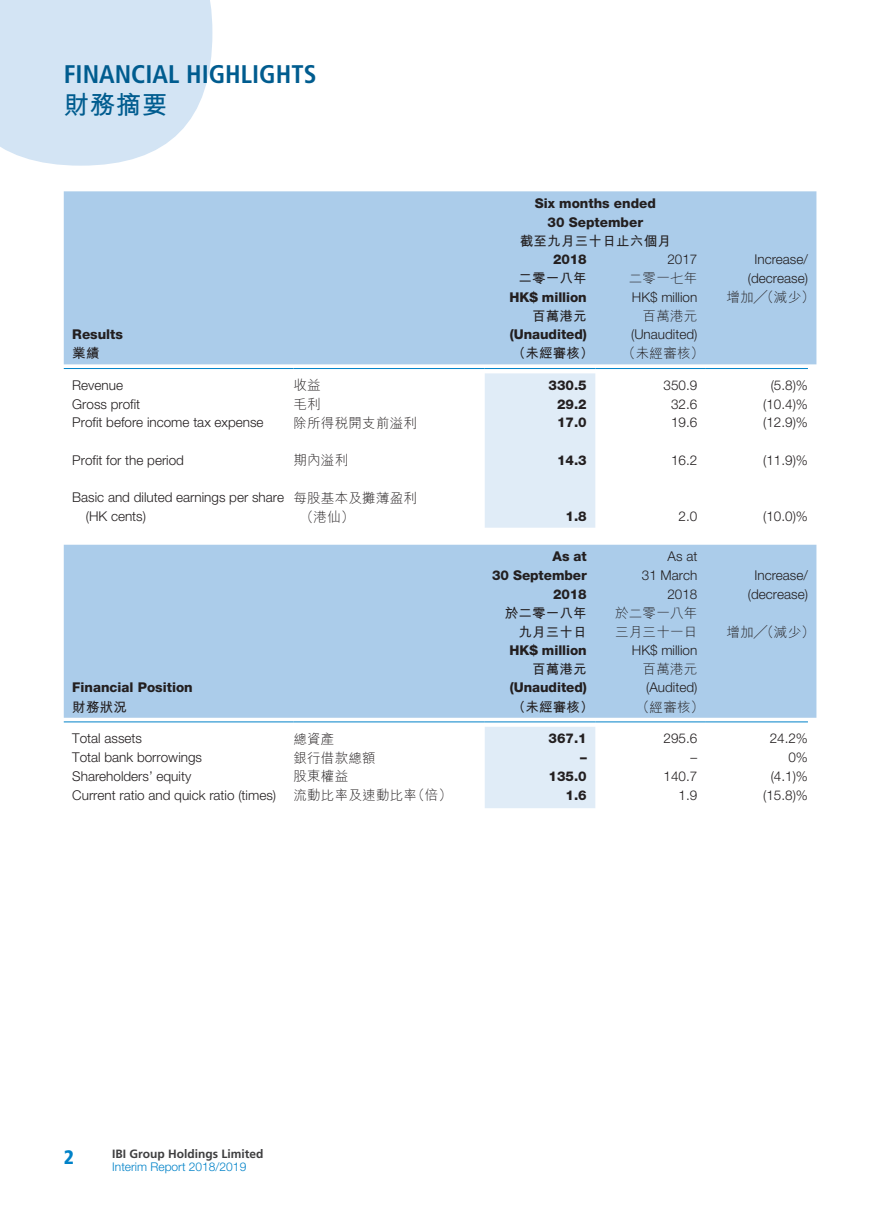
<style>
.page{position:relative;width:893px;height:1212px;background:#fff}
.page>*{position:absolute;margin:0;border:0;box-sizing:border-box;transform-origin:0 0}
.t1{font:700 condensed 25.5px "Frutiger LT Std";color:#005c8f}
.t2{font:700 25.5px "M Hei HK";color:#005c8f}
.t3{font:900 condensed 19.5px "Frutiger LT Std";color:#0082c8}
._50_Table_txt{font:300 13.5px "Helvetica Neue LT Std";color:#231f20}
._50_Table_txt-2{font:800 13.5px "Helvetica Neue LT Std";color:#231f20}
._50_Table_txt-3{font:300 13.5px "M Hei HK";letter-spacing:.02em;color:#231f20}
._50_Table_txt-4{font:700 13.5px "M Hei HK";letter-spacing:.015em;color:#231f20}
.t4{font:700 12px "Frutiger LT Std";color:#3e3e3f}
.t5{font:300 12px "Helvetica Neue LT Std";color:#0082c8}
</style>
<div class="page">
<div style="left:64px;top:191px;width:752px;height:173px;background:#abccea"></div>
<div style="left:485px;top:373px;width:110px;height:155px;background:#e0ecf7"></div>
<hr style="left:64px;top:368px;width:229px;height:1px;background:#0082c8">
<hr style="left:293px;top:368px;width:192px;height:1px;background:#0082c8">
<hr style="left:485px;top:368px;width:110px;height:1px;background:#0082c8">
<hr style="left:595px;top:368px;width:111px;height:1px;background:#0082c8">
<hr style="left:706px;top:368px;width:102px;height:1px;background:#0082c8">
<div style="left:64px;top:545px;width:752px;height:173px;background:#abccea"></div>
<div style="left:485px;top:727px;width:110px;height:81px;background:#e0ecf7"></div>
<hr style="left:64px;top:721px;width:229px;height:1px;background:#0082c8">
<hr style="left:293px;top:721px;width:192px;height:1px;background:#0082c8">
<hr style="left:485px;top:721px;width:110px;height:1px;background:#0082c8">
<hr style="left:595px;top:721px;width:111px;height:1px;background:#0082c8">
<hr style="left:706px;top:721px;width:102px;height:1px;background:#0082c8">
<svg style="left:0;top:0;width:212px;height:166px;background:#d7e6f5"></svg>
<p class="t1" style="left:64px;top:59px;width:254px">FINANCIAL HIGHLIGHTS</p>
<p class="t2" style="left:64px;top:86px;width:105px">財務摘要</p>
<p class="_50_Table_txt-2" style="left:535px;top:195px;width:123px">Six months ended</p>
<p class="_50_Table_txt-2" style="left:547px;top:214px;width:97px">30 September</p>
<p class="_50_Table_txt-4" style="left:520px;top:231px;width:153px">截至九月三十日止六個月</p>
<p class="_50_Table_txt-2" style="left:553px;top:251px;width:35px">2018</p>
<p class="_50_Table_txt" style="left:667px;top:251px;width:32px">2017</p>
<p class="_50_Table_txt" style="left:754px;top:251px;width:55px">Increase/</p>
<p class="_50_Table_txt-4" style="left:518px;top:269px;width:70px">二零一八年</p>
<p class="_50_Table_txt-3" style="left:629px;top:272px;width:70px">二零一七年</p>
<p class="_50_Table_txt" style="left:748px;top:270px;width:62px">(decrease)</p>
<p class="_50_Table_txt-2" style="left:509px;top:289px;width:79px">HK$ million</p>
<p class="_50_Table_txt" style="left:632px;top:288px;width:67px">HK$ million</p>
<p class="_50_Table_txt-3" style="left:726px;top:290px;width:90px">增加╱（減少）</p>
<p class="_50_Table_txt-4" style="left:532px;top:306px;width:56px">百萬港元</p>
<p class="_50_Table_txt-3" style="left:642px;top:309px;width:56px">百萬港元</p>
<p class="_50_Table_txt-2" style="left:72px;top:326px;width:52px">Results</p>
<p class="_50_Table_txt-2" style="left:510px;top:326px;width:78px">(Unaudited)</p>
<p class="_50_Table_txt" style="left:631px;top:326px;width:68px">(Unaudited)</p>
<p class="_50_Table_txt-4" style="left:72px;top:344px;width:29px">業績</p>
<p class="_50_Table_txt-4" style="left:512px;top:344px;width:83px">（未經審核）</p>
<p class="_50_Table_txt-3" style="left:622px;top:347px;width:83px">（未經審核）</p>
<p class="_50_Table_txt" style="left:72px;top:377px;width:52px">Revenue</p>
<p class="_50_Table_txt-3" style="left:293px;top:379px;width:29px">收益</p>
<p class="_50_Table_txt-2" style="left:548px;top:377px;width:40px">330.5</p>
<p class="_50_Table_txt" style="left:664px;top:377px;width:35px">350.9</p>
<p class="_50_Table_txt" style="left:771px;top:377px;width:39px">(5.8)%</p>
<p class="_50_Table_txt" style="left:72px;top:396px;width:69px">Gross profit</p>
<p class="_50_Table_txt-3" style="left:293px;top:397px;width:29px">毛利</p>
<p class="_50_Table_txt-2" style="left:557px;top:396px;width:31px">29.2</p>
<p class="_50_Table_txt" style="left:671px;top:396px;width:28px">32.6</p>
<p class="_50_Table_txt" style="left:763px;top:396px;width:46px">(10.4)%</p>
<p class="_50_Table_txt" style="left:72px;top:414px;width:193px">Profit before income tax expense</p>
<p class="_50_Table_txt-3" style="left:293px;top:416px;width:125px">除所得稅開支前溢利</p>
<p class="_50_Table_txt-2" style="left:557px;top:414px;width:31px">17.0</p>
<p class="_50_Table_txt" style="left:671px;top:414px;width:28px">19.6</p>
<p class="_50_Table_txt" style="left:763px;top:414px;width:46px">(12.9)%</p>
<p class="_50_Table_txt" style="left:72px;top:452px;width:113px">Profit for the period</p>
<p class="_50_Table_txt-3" style="left:293px;top:454px;width:56px">期內溢利</p>
<p class="_50_Table_txt-2" style="left:557px;top:452px;width:31px">14.3</p>
<p class="_50_Table_txt" style="left:671px;top:452px;width:28px">16.2</p>
<p class="_50_Table_txt" style="left:763px;top:452px;width:46px">(11.9)%</p>
<p class="_50_Table_txt" style="left:72px;top:489px;width:213px">Basic and diluted earnings per share</p>
<p class="_50_Table_txt" style="left:86px;top:508px;width:62px">(HK cents)</p>
<p class="_50_Table_txt-3" style="left:293px;top:491px;width:125px">每股基本及攤薄盈利</p>
<p class="_50_Table_txt-3" style="left:300px;top:510px;width:56px">（港仙）</p>
<p class="_50_Table_txt-2" style="left:565px;top:508px;width:23px">1.8</p>
<p class="_50_Table_txt" style="left:679px;top:508px;width:20px">2.0</p>
<p class="_50_Table_txt" style="left:763px;top:508px;width:46px">(10.0)%</p>
<p class="_50_Table_txt-2" style="left:553px;top:548px;width:36px">As at</p>
<p class="_50_Table_txt-2" style="left:492px;top:567px;width:96px">30 September</p>
<p class="_50_Table_txt-2" style="left:553px;top:586px;width:35px">2018</p>
<p class="_50_Table_txt" style="left:668px;top:548px;width:31px">As at</p>
<p class="_50_Table_txt" style="left:642px;top:567px;width:57px">31 March</p>
<p class="_50_Table_txt" style="left:667px;top:586px;width:32px">2018</p>
<p class="_50_Table_txt" style="left:754px;top:567px;width:55px">Increase/</p>
<p class="_50_Table_txt" style="left:748px;top:586px;width:62px">(decrease)</p>
<p class="_50_Table_txt-4" style="left:505px;top:603px;width:84px">於二零一八年</p>
<p class="_50_Table_txt-4" style="left:518px;top:622px;width:70px">九月三十日</p>
<p class="_50_Table_txt-3" style="left:615px;top:606px;width:84px">於二零一八年</p>
<p class="_50_Table_txt-3" style="left:615px;top:625px;width:84px">三月三十一日</p>
<p class="_50_Table_txt-3" style="left:726px;top:625px;width:90px">增加╱（減少）</p>
<p class="_50_Table_txt-2" style="left:509px;top:642px;width:79px">HK$ million</p>
<p class="_50_Table_txt" style="left:632px;top:642px;width:67px">HK$ million</p>
<p class="_50_Table_txt-4" style="left:532px;top:659px;width:56px">百萬港元</p>
<p class="_50_Table_txt-3" style="left:642px;top:662px;width:56px">百萬港元</p>
<p class="_50_Table_txt-2" style="left:72px;top:680px;width:122px">Financial Position</p>
<p class="_50_Table_txt-2" style="left:510px;top:680px;width:78px">(Unaudited)</p>
<p class="_50_Table_txt" style="left:646px;top:679px;width:53px">(Audited)</p>
<p class="_50_Table_txt-4" style="left:72px;top:697px;width:56px">財務狀況</p>
<p class="_50_Table_txt-4" style="left:512px;top:697px;width:83px">（未經審核）</p>
<p class="_50_Table_txt-3" style="left:636px;top:700px;width:70px">（經審核）</p>
<p class="_50_Table_txt" style="left:72px;top:730px;width:71px">Total assets</p>
<p class="_50_Table_txt-3" style="left:293px;top:732px;width:43px">總資產</p>
<p class="_50_Table_txt-2" style="left:548px;top:730px;width:40px">367.1</p>
<p class="_50_Table_txt" style="left:664px;top:730px;width:35px">295.6</p>
<p class="_50_Table_txt" style="left:770px;top:730px;width:40px">24.2%</p>
<p class="_50_Table_txt" style="left:72px;top:749px;width:131px">Total bank borrowings</p>
<p class="_50_Table_txt-3" style="left:293px;top:751px;width:84px">銀行借款總額</p>
<p class="_50_Table_txt-2" style="left:580px;top:749px;width:8px">–</p>
<p class="_50_Table_txt" style="left:691px;top:749px;width:8px">–</p>
<p class="_50_Table_txt" style="left:788px;top:749px;width:21px">0%</p>
<p class="_50_Table_txt" style="left:72px;top:768px;width:121px">Shareholders’ equity</p>
<p class="_50_Table_txt-3" style="left:293px;top:769px;width:56px">股東權益</p>
<p class="_50_Table_txt-2" style="left:548px;top:768px;width:40px">135.0</p>
<p class="_50_Table_txt" style="left:664px;top:768px;width:35px">140.7</p>
<p class="_50_Table_txt" style="left:771px;top:768px;width:39px">(4.1)%</p>
<p class="_50_Table_txt" style="left:72px;top:786px;width:205px">Current ratio and quick ratio (times)</p>
<p class="_50_Table_txt-3" style="left:293px;top:788px;width:160px">流動比率及速動比率（倍）</p>
<p class="_50_Table_txt-2" style="left:565px;top:787px;width:23px">1.6</p>
<p class="_50_Table_txt" style="left:679px;top:786px;width:20px">1.9</p>
<p class="_50_Table_txt" style="left:763px;top:786px;width:46px">(15.8)%</p>
<p class="t3" style="left:64px;top:1145px;width:12px">2</p>
<p class="t4" style="left:112px;top:1146px;width:153px">IBI Group Holdings Limited</p>
<p class="t5" style="left:112px;top:1159px;width:136px">Interim Report 2018/2019</p>
</div>
